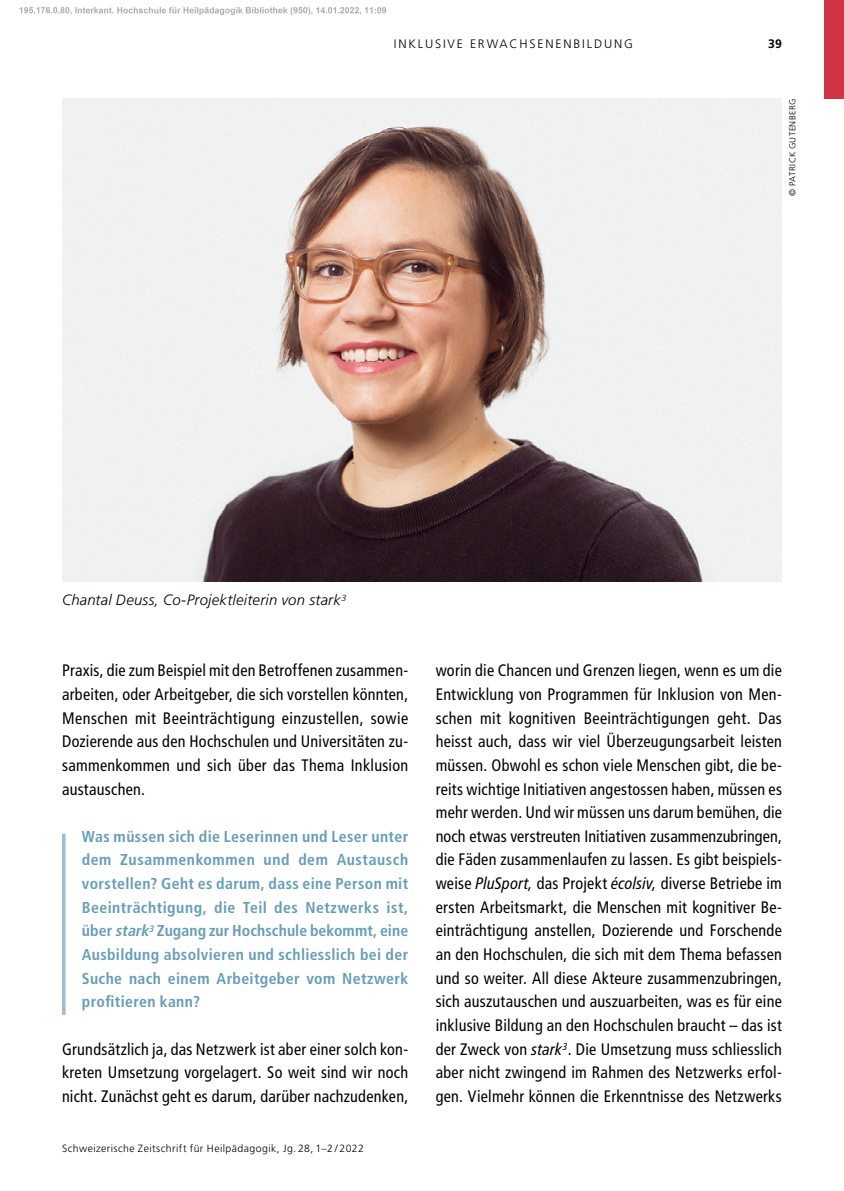
<style>
.page{position:relative;width:844px;height:1191px;background:#fff}
.page>*{position:absolute;margin:0;border:0;box-sizing:border-box;transform-origin:0 0}
.Artikel_Artikel_Lauftext_Grundtext{font:condensed 16.62px/23.6px "Frutiger";letter-spacing:.015em;color:#000;text-align:justify}
.Artikel_Artikel_Lauftext_Artikel_P_Lauft{font:700 condensed 15.75px/23.6px "Frutiger LT";letter-spacing:.025em;color:#669db8;text-align:justify}
.t1{font:italic 300 14.88px "Frutiger LT";letter-spacing:.015em;color:#000}
.t2{font:300 12.25px "Frutiger";letter-spacing:.15em;color:#000}
.t3{font:700 12.25px "Frutiger";color:#000}
.t4{font:300 10.5px "Frutiger";letter-spacing:.04em;color:#000}
.t5{font:300 8.75px "Frutiger LT";letter-spacing:.045em;color:#000}
.s1{font-style:italic}
.s2{font-family:"Frutiger LT Pro";font-style:italic}
</style>
<div class="page">
<div style="left:823px;top:0;width:20px;height:99px;background:#d13444"></div>
<hr style="left:62px;top:834px;width:3px;height:181px;background:#9ebdd0">
<img style="left:62px;top:99px;width:719px;height:483px">
<p class="t2" style="left:394px;top:37px;width:240px">INKLUSIVE ERWACHSENENBILDUNG</p>
<p class="t3" style="left:768px;top:37px;width:15px">39</p>
<p class="t5" style="left:787px;top:196px;width:99px;rotate:-90deg">© PATRICK GUTENBERG</p>
<p class="t1" style="left:62px;top:592px;width:286px">Chantal Deuss, Co-Projektleiterin von stark<sup>3</sup></p>
<p class="Artikel_Artikel_Lauftext_Grundtext" style="left:62px;top:659px;width:347px">Praxis, die zum Beispiel mit den Betroffenen zusammen&shy;arbeiten, oder Arbeitgeber, die sich vorstellen könnten, Menschen mit Beeinträchtigung einzustellen, sowie Dozierende aus den Hochschulen und Universitäten zu&shy;sammenkommen und sich über das Thema Inklusion austauschen.</p>
<p class="Artikel_Artikel_Lauftext_Artikel_P_Lauft" style="left:82px;top:824px;width:328px">Was müssen sich die Leserinnen und Leser unter dem Zusammenkommen und dem Austausch vorstellen? Geht es darum, dass eine Person mit Beeinträchtigung, die Teil des Netzwerks ist, über <span class="s1">stark</span><sup>3</sup> Zugang zur Hochschule bekommt, eine Ausbildung absolvieren und schliesslich bei der Suche nach einem Arbeitgeber vom Netzwerk profitieren kann?</p>
<p class="Artikel_Artikel_Lauftext_Grundtext" style="left:62px;top:1037px;width:347px">Grundsätzlich ja, das Netzwerk ist aber einer solch kon&shy;kreten Umsetzung vorgelagert. So weit sind wir noch nicht. Zunächst geht es darum, darüber nachzudenken,</p>
<p class="t4" style="left:62px;top:1142px;width:303px">Schweizerische Zeitschrift für Heilpädagogik, Jg. 28, 1–2 / 2022</p>
<p class="Artikel_Artikel_Lauftext_Grundtext" style="left:435px;top:659px;width:347px">worin die Chancen und Grenzen liegen, wenn es um die Entwicklung von Programmen für Inklusion von Men&shy;schen mit kognitiven Beeinträchtigungen geht. Das heisst auch, dass wir viel Überzeugungsarbeit leisten müssen. Obwohl es schon viele Menschen gibt, die be&shy;reits wichtige Initiativen angestossen haben, müssen es mehr werden. Und wir müssen uns darum bemühen, die noch etwas verstreuten Initiativen zusammenzubringen, die Fäden zusammenlaufen zu lassen. Es gibt beispiels&shy;weise <span class="s2">PluSport,</span> das Projekt <span class="s2">écolsiv,</span> diverse Betriebe im ersten Arbeitsmarkt, die Menschen mit kognitiver Be&shy;einträchtigung anstellen, Dozierende und Forschende an den Hochschulen, die sich mit dem Thema befassen und so weiter. All diese Akteure zusammenzubringen, sich auszutauschen und auszuarbeiten, was es für eine inklusive Bildung an den Hochschulen braucht – das ist der Zweck von <span class="s2">stark</span><sup>3</sup>. Die Umsetzung muss schliesslich aber nicht zwingend im Rahmen des Netzwerks erfol&shy;gen. Vielmehr können die Erkenntnisse des Netzwerks</p>
</div>
